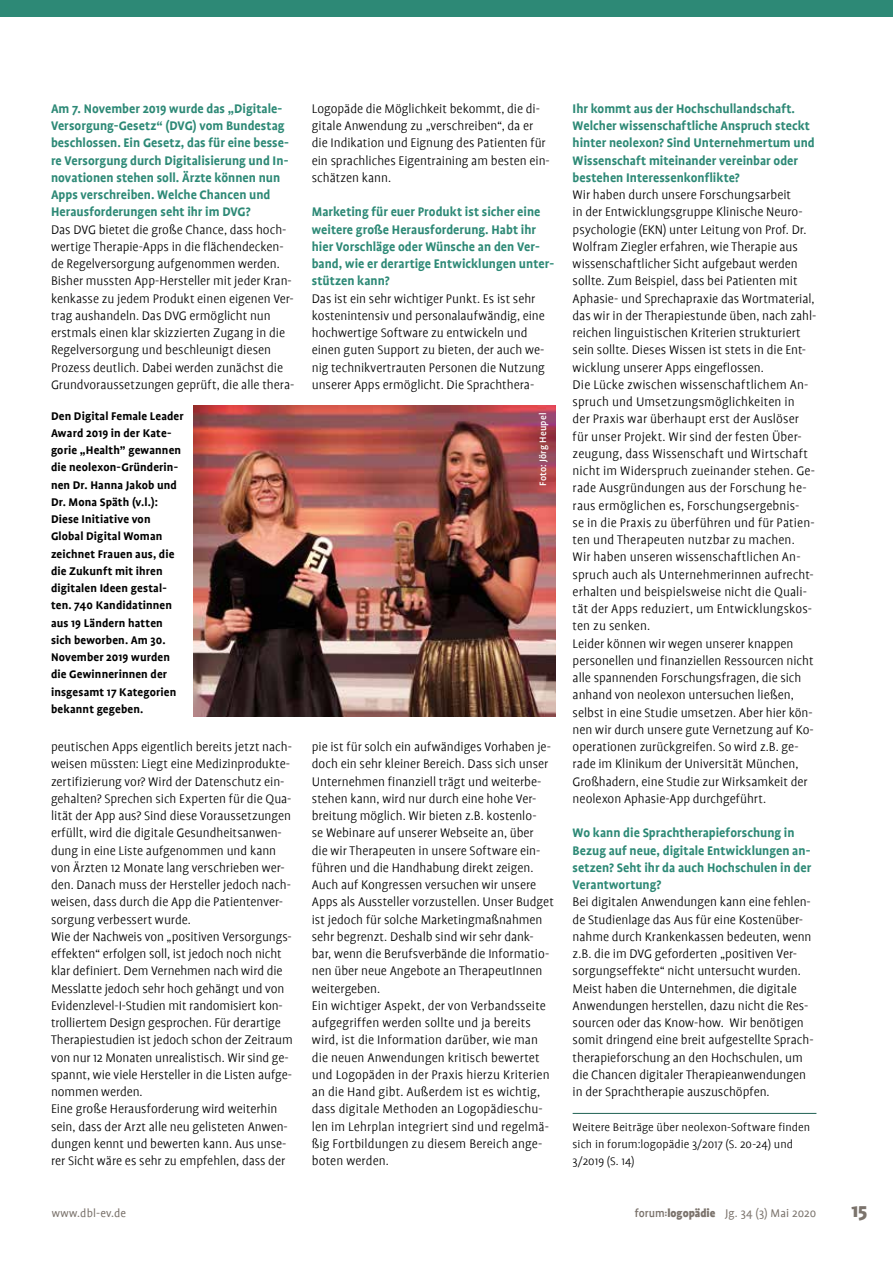
<style>
.page{position:relative;width:893px;height:1263px;background:#fff}
.page>*{position:absolute;margin:0;border:0;box-sizing:border-box;transform-origin:0 0}
.t1{font:900 21px "Profile";color:#7b736c}
.t2{font:300 14.1px/17.2px "Profile";color:#000}
.t3{font:700 14.1px/17.2px "Profile";color:#2d8976}
.t4{font:700 12.6px/17.2px "Profile";letter-spacing:.01em;color:#000}
.t5{font:300 12.6px/17.2px "Profile";letter-spacing:.01em;color:#000}
.t6{font:12.6px "Profile";letter-spacing:.01em;color:#7b736c}
.t7{font:500 10.5px "Profile";letter-spacing:.02em;color:#fff}
.s1{font-weight:500}
.s2{font-weight:900;font-size:9px}
.s3{font-weight:900}
</style>
<div class="page">
<div style="left:0;top:0;width:893px;height:17px;background:#2d8976"></div>
<img style="left:193px;top:406px;width:363px;height:311px">
<hr style="left:573px;top:1113px;width:243px;height:1px;background:#1f6153">
<p class="t3" style="left:51px;top:100px;width:239px">Am 7. November 2019 wurde das „Digitale-Versorgung-Gesetz“ (DVG) vom Bundestag beschlossen. Ein Gesetz, das für eine besse&shy;re Versorgung durch Digitalisierung und In&shy;novationen stehen soll. Ärzte können nun Apps verschreiben. Welche Chancen und Herausforderungen seht ihr im DVG?</p>
<p class="t2" style="left:51px;top:221px;width:245px">Das DVG bietet die große Chance, dass hoch&shy;wertige Therapie-Apps in die flächendecken&shy;de Regelversorgung aufgenommen werden.<br>Bisher mussten App-Hersteller mit jeder Kran&shy;kenkasse zu jedem Produkt einen eigenen Ver&shy;trag aushandeln. Das DVG ermöglicht nun erstmals einen klar skizzierten Zugang in die Regelversorgung und beschleunigt diesen Prozess deutlich. Dabei werden zunächst die Grundvoraussetzungen geprüft, die alle thera-</p>
<p class="t2" style="left:312px;top:100px;width:239px">Logopäde die Möglichkeit bekommt, die di&shy;gitale Anwendung zu „verschreiben“, da er die Indikation und Eignung des Patienten für ein sprachliches Eigentraining am besten ein&shy;schätzen kann.</p>
<p class="t3" style="left:312px;top:203px;width:244px">Marketing für euer Produkt ist sicher eine weitere große Herausforderung. Habt ihr hier Vorschläge oder Wünsche an den Ver&shy;band, wie er derartige Entwicklungen unter&shy;stützen kann?</p>
<p class="t2" style="left:312px;top:290px;width:235px">Das ist ein sehr wichtiger Punkt. Es ist sehr kostenintensiv und personalaufwändig, eine hochwertige Software zu entwickeln und einen guten Support zu bieten, der auch we&shy;nig technikvertrauten Personen die Nutzung unserer Apps ermöglicht. Die Sprachthera-</p>
<p class="t4" style="left:51px;top:407px;width:134px">Den Digital Female Leader<br>Award 2019 in der Kate&shy;gorie „Health” gewannen die neolexon-Gründerin&shy;nen Dr. Hanna Jakob und<br>Dr. Mona Späth (v.l.):<br>Diese Initiative von<br>Global Digital Woman zeichnet Frauen aus, die die Zukunft mit ihren digitalen Ideen gestal&shy;ten. 740 Kandidatinnen aus 19 Ländern hatten sich beworben. Am 30.<br>November 2019 wurden die Gewinnerinnen der insgesamt 17 Kategorien bekannt gegeben.</p>
<p class="t7" style="left:537px;top:486px;width:75px;rotate:-90deg">Foto: Jörg Heupel</p>
<p class="t2" style="left:51px;top:738px;width:243px">peutischen Apps eigentlich bereits jetzt nach&shy;weisen müssten: Liegt eine Medizinprodukte&shy;zertifizierung vor? Wird der Datenschutz ein&shy;gehalten? Sprechen sich Experten für die Qua&shy;lität der App aus? Sind diese Voraussetzungen erfüllt, wird die digitale Gesundheitsanwen&shy;dung in eine Liste aufgenommen und kann von Ärzten 12 Monate lang verschrieben wer&shy;den. Danach muss der Hersteller jedoch nach&shy;weisen, dass durch die App die Patientenver&shy;sorgung verbessert wurde.<br>Wie der Nachweis von „positiven Versorgungs&shy;effekten“ erfolgen soll, ist jedoch noch nicht klar definiert. Dem Vernehmen nach wird die Messlatte jedoch sehr hoch gehängt und von Evidenzlevel-I-Studien mit randomisiert kon&shy;trolliertem Design gesprochen. Für derartige Therapiestudien ist jedoch schon der Zeitraum von nur 12 Monaten unrealistisch. Wir sind ge&shy;spannt, wie viele Hersteller in die Listen aufge&shy;nommen werden.<br>Eine große Herausforderung wird weiterhin sein, dass der Arzt alle neu gelisteten Anwen&shy;dungen kennt und bewerten kann. Aus unse&shy;rer Sicht wäre es sehr zu empfehlen, dass der</p>
<p class="t2" style="left:312px;top:738px;width:243px">pie ist für solch ein aufwändiges Vorhaben je&shy;doch ein sehr kleiner Bereich. Dass sich unser Unternehmen finanziell trägt und weiterbe&shy;stehen kann, wird nur durch eine hohe Ver&shy;breitung möglich. Wir bieten z.B. kostenlo-<br>se Webinare auf unserer Webseite an, über<br>die wir Therapeuten in unsere Software ein&shy;führen und die Handhabung direkt zeigen.<br>Auch auf Kongressen versuchen wir unsere Apps als Aussteller vorzustellen. Unser Budget ist jedoch für solche Marketingmaßnahmen sehr begrenzt. Deshalb sind wir sehr dank&shy;bar, wenn die Berufsverbände die Informatio&shy;nen über neue Angebote an TherapeutInnen weitergeben.<br>Ein wichtiger Aspekt, der von Verbandsseite aufgegriffen werden sollte und ja bereits wird, ist die Information darüber, wie man die neuen Anwendungen kritisch bewertet und Logopäden in der Praxis hierzu Kriterien an die Hand gibt. Außerdem ist es wichtig, dass digitale Methoden an Logopädieschu&shy;len im Lehrplan integriert sind und regelmä&shy;ßig Fortbildungen zu diesem Bereich ange&shy;boten werden.</p>
<p class="t3" style="left:573px;top:100px;width:244px">Ihr kommt aus der Hochschullandschaft.<br>Welcher wissenschaftliche Anspruch steckt hinter neolexon? Sind Unternehmertum und Wissenschaft miteinander vereinbar oder bestehen Interessenkonflikte?</p>
<p class="t2" style="left:573px;top:186px;width:245px">Wir haben durch unsere Forschungsarbeit<br>in der Entwicklungsgruppe Klinische Neuro&shy;psychologie (EKN) unter Leitung von Prof. Dr.<br>Wolfram Ziegler erfahren, wie Therapie aus wissenschaftlicher Sicht aufgebaut werden sollte. Zum Beispiel, dass bei Patienten mit Aphasie- und Sprechapraxie das Wortmaterial, das wir in der Therapiestunde üben, nach zahl&shy;reichen linguistischen Kriterien strukturiert sein sollte. Dieses Wissen ist stets in die Ent&shy;wicklung unserer Apps eingeflossen.<br>Die Lücke zwischen wissenschaftlichem An&shy;spruch und Umsetzungsmöglichkeiten in<br>der Praxis war überhaupt erst der Auslöser für unser Projekt. Wir sind der festen Über&shy;zeugung, dass Wissenschaft und Wirtschaft nicht im Widerspruch zueinander stehen. Ge&shy;rade Ausgründungen aus der Forschung he&shy;raus ermöglichen es, Forschungsergebnis-<br>se in die Praxis zu überführen und für Patien&shy;ten und Therapeuten nutzbar zu machen.<br>Wir haben unseren wissenschaftlichen An&shy;spruch auch als Unternehmerinnen aufrecht&shy;erhalten und beispielsweise nicht die Quali&shy;tät der Apps reduziert, um Entwicklungskos&shy;ten zu senken.<br>Leider können wir wegen unserer knappen personellen und finanziellen Ressourcen nicht alle spannenden Forschungsfragen, die sich anhand von neolexon untersuchen ließen, selbst in eine Studie umsetzen. Aber hier kön&shy;nen wir durch unsere gute Vernetzung auf Ko&shy;operationen zurückgreifen. So wird z.B. ge&shy;rade im Klinikum der Universität München, Großhadern, eine Studie zur Wirksamkeit der neolexon Aphasie-App durchgeführt.</p>
<p class="t3" style="left:573px;top:824px;width:240px">Wo kann die Sprachtherapieforschung in Bezug auf neue, digitale Entwicklungen an&shy;setzen? Seht ihr da auch Hochschulen in der Verantwortung?</p>
<p class="t2" style="left:573px;top:893px;width:242px">Bei digitalen Anwendungen kann eine fehlen&shy;de Studienlage das Aus für eine Kostenüber&shy;nahme durch Krankenkassen bedeuten, wenn z.B. die im DVG geforderten „positiven Ver&shy;sorgungseffekte“ nicht untersucht wurden.<br>Meist haben die Unternehmen, die digitale Anwendungen herstellen, dazu nicht die Res&shy;sourcen oder das Know-how. Wir benötigen somit dringend eine breit aufgestellte Sprach&shy;therapieforschung an den Hochschulen, um die Chancen digitaler Therapieanwendungen in der Sprachtherapie auszuschöpfen.</p>
<p class="t5" style="left:573px;top:1118px;width:239px">Weitere Beiträge über neolexon-Software finden sich in forum:logopädie 3/2017 (S. 20-24) und<br>3/2019 (S. 14)</p>
<p class="t6" style="left:52px;top:1206px;width:76px">www.dbl-ev.de</p>
<p class="t6" style="left:635px;top:1206px;width:183px"><span class="s1">forum</span><span class="s2">:</span><span class="s3">logopädie</span> Jg. 34 (3) Mai 2020</p>
<h1 class="t1" style="left:851px;top:1199px;width:18px">15</h1>
</div>
